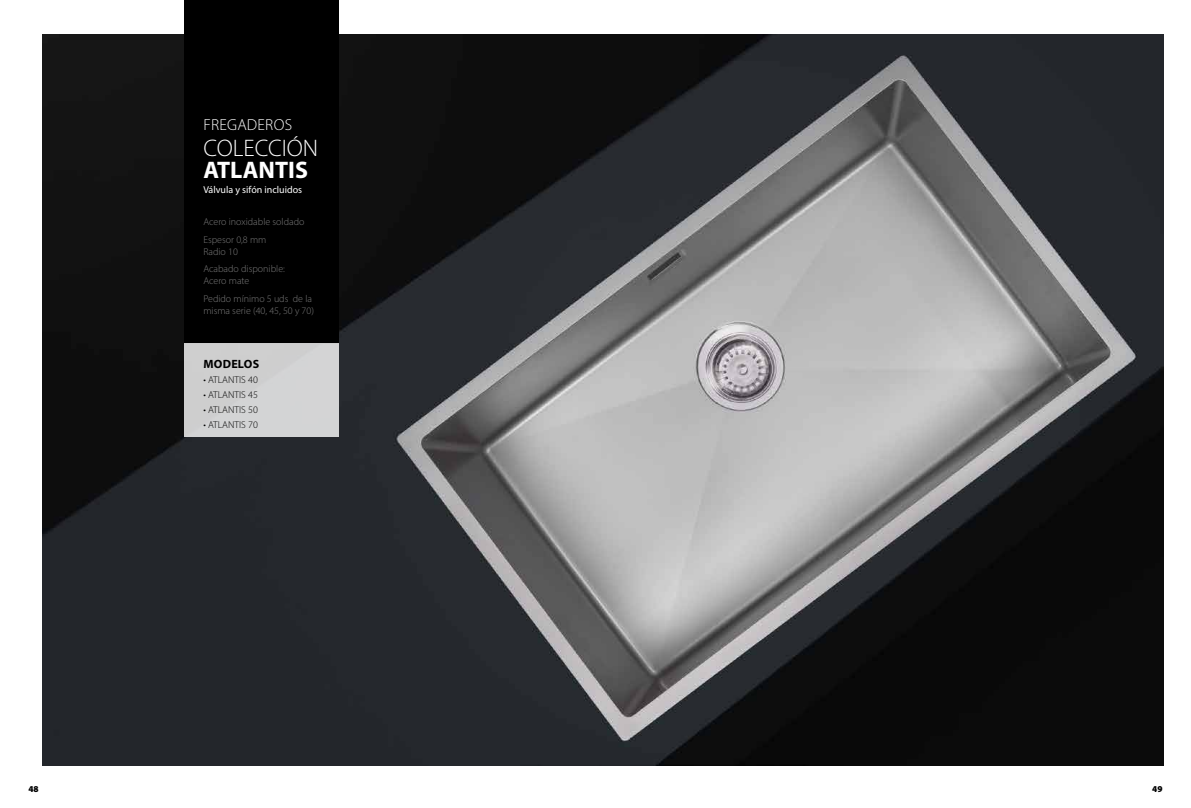
<style>
.page{position:relative;width:1191px;height:808px;background:#fff}
.page>*{position:absolute;margin:0;border:0;box-sizing:border-box;transform-origin:0 0}
.t1{font:300 24px "Myriad Pro";color:#fff}
.t2{font:700 24px "Myriad Pro";color:#fff}
.t3{font:300 16px "Myriad Pro";letter-spacing:.015em;color:#fff}
.t4{font:700 12px "Myriad Pro";letter-spacing:.02em;color:#000}
.t5{font:300 10px/17.7px "Myriad Pro";color:#7b7b7b}
.t6{font:300 10px "Myriad Pro";color:#000}
.t7{font:10px "Myriad Pro";color:#fff}
.t8{font:900 9px "Myriad Pro";color:#000}
</style>
<div class="page">
<img style="left:43px;top:34px;width:1120px;height:731px">
<div style="left:184px;top:0;width:155px;height:344px;background:#000"></div>
<div style="left:184px;top:344px;width:155px;height:93px;background:#d3d4d5"></div>
<h2 class="t3" style="left:203px;top:115px;width:90px">FREGADEROS</h2>
<h1 class="t1" style="left:203px;top:134px;width:116px">COLECCIÓN</h1>
<h1 class="t2" style="left:203px;top:154px;width:106px">ATLANTIS</h1>
<p class="t7" style="left:203px;top:183px;width:100px">Válvula y sifón incluidos</p>
<p class="t5" style="left:203px;top:213px;width:103px">Acero inoxidable soldado<br>Espesor 0,8 mm</p>
<p class="t5" style="left:203px;top:242px;width:83px">Radio 10<br>Acabado disponible:</p>
<p class="t5" style="left:203px;top:272px;width:110px">Acero mate<br>Pedido mínimo 5 uds de la</p>
<p class="t5" style="left:203px;top:302px;width:112px">misma serie (40, 45, 50 y 70)</p>
<p class="t4" style="left:203px;top:356px;width:57px">MODELOS</p>
<p class="t6" style="left:203px;top:374px;width:56px">• ATLANTIS 40</p>
<p class="t6" style="left:203px;top:389px;width:56px">• ATLANTIS 45</p>
<p class="t6" style="left:203px;top:404px;width:56px">• ATLANTIS 50</p>
<p class="t6" style="left:203px;top:419px;width:56px">• ATLANTIS 70</p>
<p class="t8" style="left:28px;top:783px;width:12px">48</p>
<p class="t8" style="left:1152px;top:783px;width:12px">49</p>
</div>
